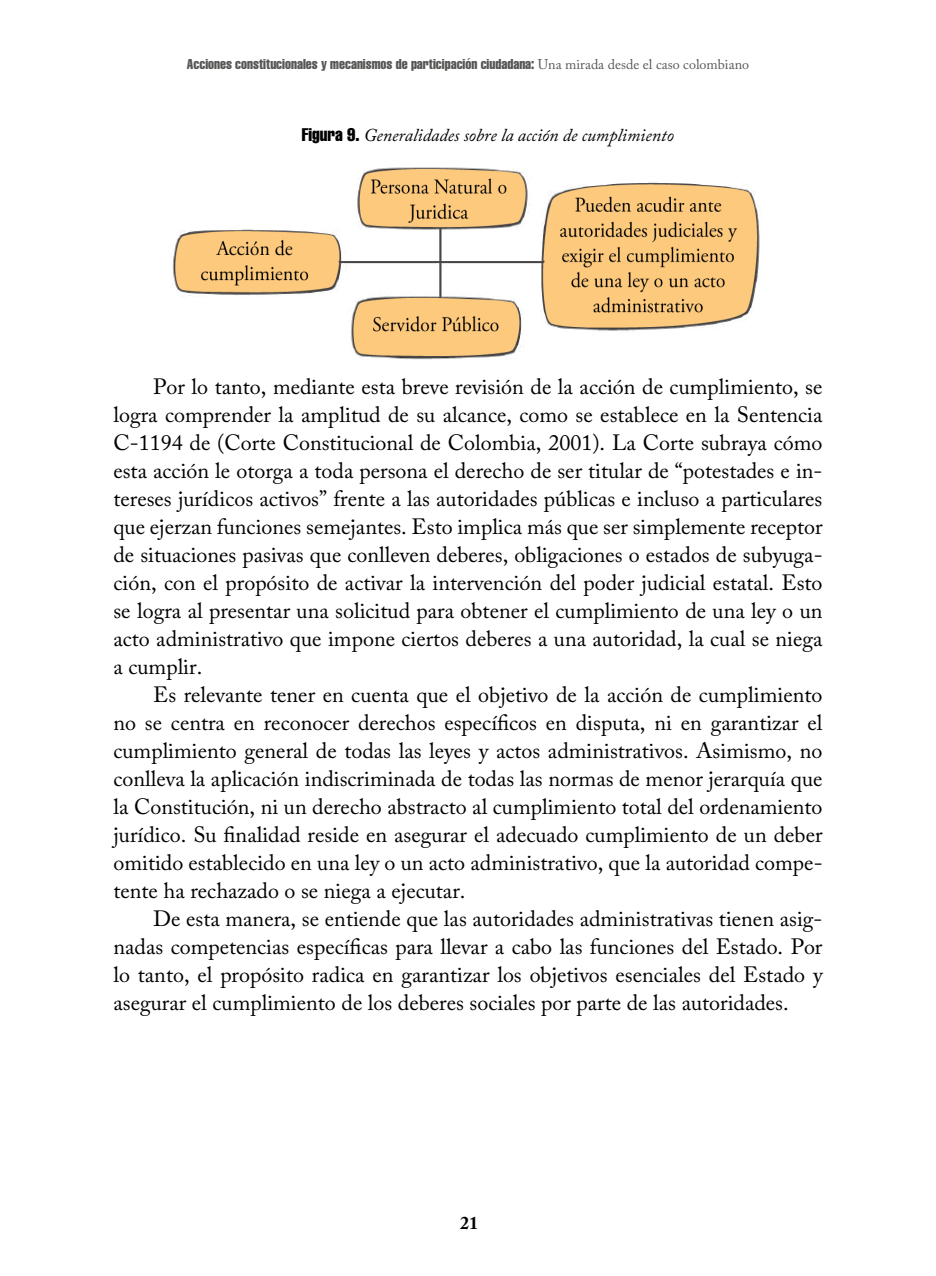
<style>
.page{position:relative;width:936px;height:1276px;background:#fff}
.page>*{position:absolute;margin:0;border:0;box-sizing:border-box;transform-origin:0 0}
.t1{font:22px/28px "Adobe Caslon Pro";color:#000;text-align:justify}
.t2{font:italic 18px "Adobe Caslon Pro";color:#000}
.t3{font:700 18px "Adobe Caslon Pro";color:#000}
.t4{font:extra-condensed 14px "Helvetica";color:#575756}
.s1{font-family:"Adobe Caslon Pro";font-stretch:normal}
.s2{font-family:"Helvetica";font-style:normal;font-stretch:extra-condensed}
</style>
<div class="page">
<img style="left:172px;top:167px;width:588px;height:193px">
<p class="t4" style="left:187px;top:55px;width:563px">Acciones constitucionales y mecanismos de participación ciudadana: <span class="s1">Una mirada desde el caso colombiano</span></p>
<p class="t2" style="left:302px;top:125px;width:373px"><span class="s2">Figura 9.</span> Generalidades sobre la acción de cumplimiento</p>
<p class="t1" style="left:113px;top:372px;width:710px;text-indent:40px">Por lo tanto, mediante esta breve revisión de la acción de cumplimiento, se logra comprender la amplitud de su alcance, como se establece en la Sentencia C-1194 de (Corte Constitucional de Colombia, 2001). La Corte subraya cómo esta acción le otorga a toda persona el derecho de ser titular de “potestades e in&shy;tereses jurídicos activos” frente a las autoridades públicas e incluso a particulares que ejerzan funciones semejantes. Esto implica más que ser simplemente receptor de situaciones pasivas que conlleven deberes, obligaciones o estados de subyuga&shy;ción, con el propósito de activar la intervención del poder judicial estatal. Esto se logra al presentar una solicitud para obtener el cumplimiento de una ley o un acto administrativo que impone ciertos deberes a una autoridad, la cual se niega a cumplir.</p>
<p class="t1" style="left:113px;top:680px;width:710px;text-indent:40px">Es relevante tener en cuenta que el objetivo de la acción de cumplimiento no se centra en reconocer derechos específicos en disputa, ni en garantizar el cumplimiento general de todas las leyes y actos administrativos. Asimismo, no conlleva la aplicación indiscriminada de todas las normas de menor jerarquía que la Constitución, ni un derecho abstracto al cumplimiento total del ordenamiento jurídico. Su finalidad reside en asegurar el adecuado cumplimiento de un deber omitido establecido en una ley o un acto administrativo, que la autoridad compe&shy;tente ha rechazado o se niega a ejecutar.</p>
<p class="t1" style="left:113px;top:904px;width:710px;text-indent:40px">De esta manera, se entiende que las autoridades administrativas tienen asig&shy;nadas competencias específicas para llevar a cabo las funciones del Estado. Por lo tanto, el propósito radica en garantizar los objetivos esenciales del Estado y asegurar el cumplimiento de los deberes sociales por parte de las autoridades.</p>
<p class="t3" style="left:460px;top:1212px;width:19px">21</p>
</div>
